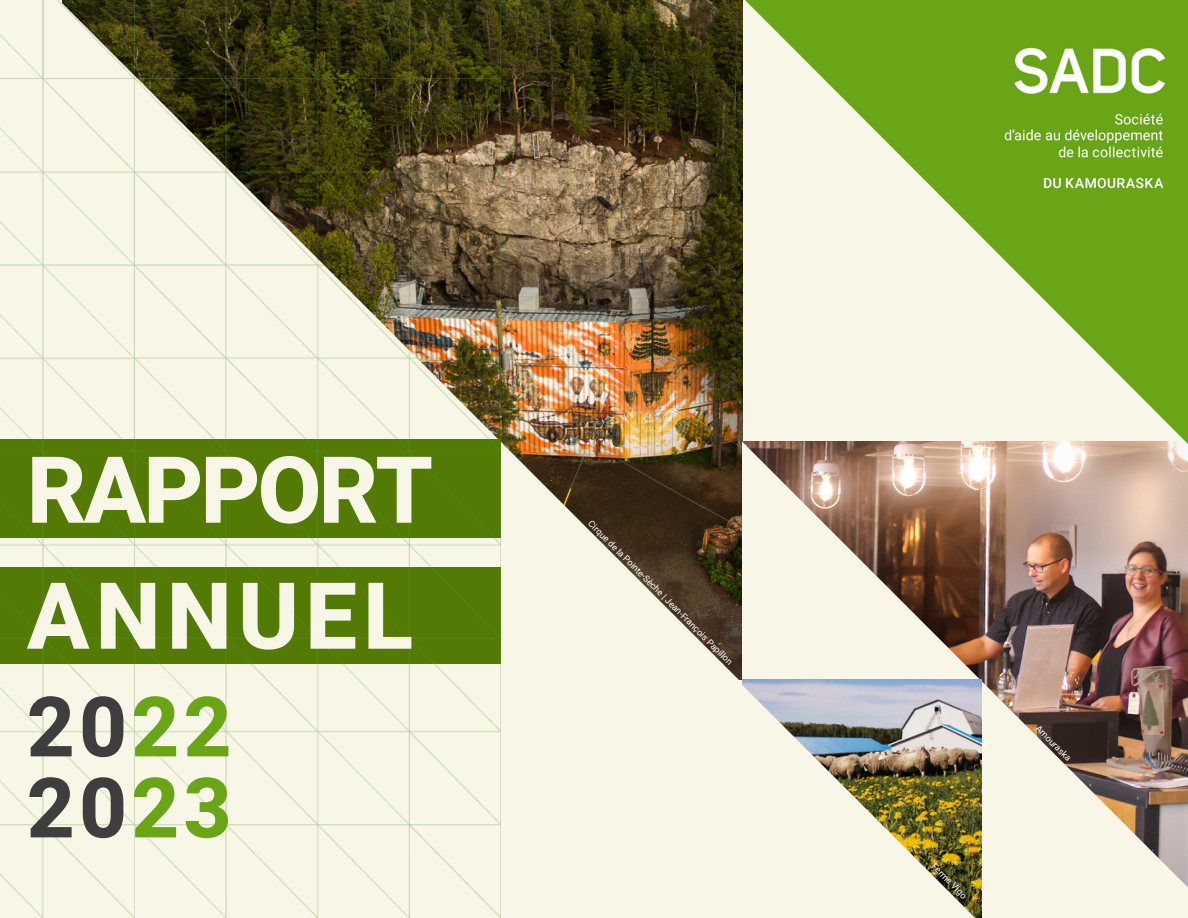
<style>
.page{position:relative;width:1188px;height:918px;background:#f8f6e7}
.page>*{position:absolute;margin:0;border:0;box-sizing:border-box;transform-origin:0 0}
.t1{font:800 92.7px "Heebo";letter-spacing:-.03em;color:#f8f6e7}
.t2{font:800 83.4px "Heebo";letter-spacing:.05em;color:#3e3e3e}
.t3{font:9px "Heebo";color:#fff}
.s1{color:#69a517}
</style>
<div class="page">
<img style="left:759px;top:459px;width:429px;height:428px">
<img style="left:742px;top:681px;width:243px;height:237px">
<img style="left:501px;top:0;width:241px;height:680px">
<img style="left:730px;top:0;width:458px;height:459px">
<img style="left:0;top:0;width:501px;height:918px">
<p class="t1" style="left:27px;top:426px;width:408px">RAPPORT</p>
<p class="t1" style="left:27px;top:552px;width:388px">ANNUEL</p>
<p class="t2" style="left:27px;top:669px;width:206px">20<span class="s1">22</span></p>
<p class="t2" style="left:27px;top:750px;width:206px">20<span class="s1">23</span></p>
<p class="t3" style="left:594px;top:517px;width:202px;rotate:45deg">Cirque de la Pointe-Sèche | Jean-François Papillon</p>
<p class="t3" style="left:938px;top:860px;width:47px;rotate:45deg">Ferme Vigo</p>
<p class="t3" style="left:1042px;top:722px;width:47px;rotate:45deg">Amouraska</p>
</div>
